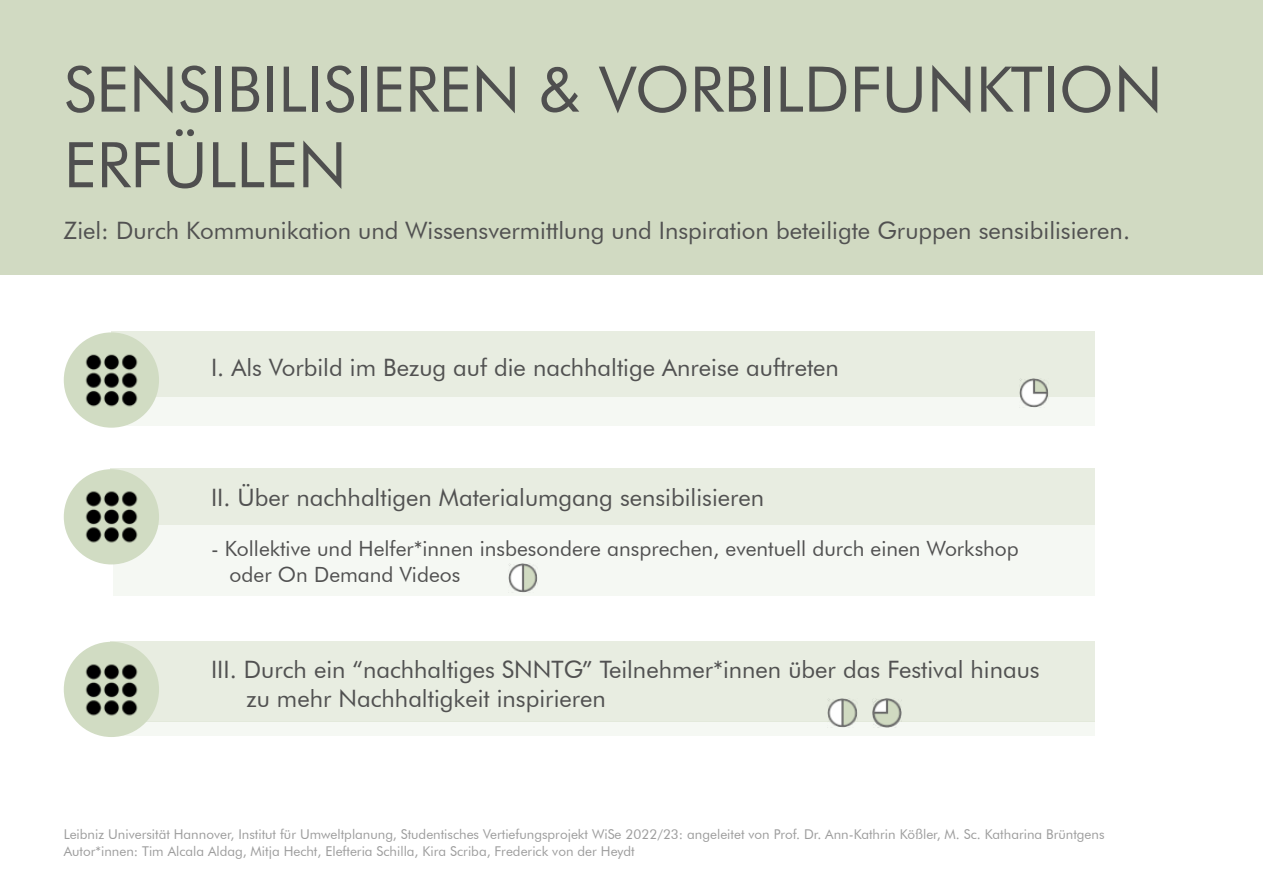
<style>
.page{position:relative;width:1263px;height:893px;background:#fff}
.page>*{position:absolute;margin:0;border:0;box-sizing:border-box;transform-origin:0 0}
.t1{font:63px/75.6px "Futura BT";color:#4f4f4f}
.t2{font:24px/28.8px "Futura BT";color:#515151}
.t3{font:21px/25.2px "Futura BT";color:#515151}
.t4{font:13.5px/16.2px "Futura BT";color:#9d9d9d}
</style>
<div class="page">
<div style="left:0;top:0;width:1263px;height:274px;background:#d1dac2"></div>
<div style="left:111px;top:332px;width:983px;height:65px;background:#e8ede1"></div>
<div style="left:110px;top:469px;width:984px;height:56px;background:#e8ede1"></div>
<div style="left:110px;top:641px;width:984px;height:81px;background:#e8ede1"></div>
<div style="left:115px;top:397px;width:979px;height:28px;background:#f5f8f3"></div>
<div style="left:113px;top:525px;width:981px;height:71px;background:#f5f8f3"></div>
<div style="left:113px;top:722px;width:981px;height:14px;background:#f5f8f3"></div>
<img style="left:508px;top:563px;width:29px;height:30px">
<img style="left:872px;top:698px;width:29px;height:30px">
<img style="left:1019px;top:378px;width:30px;height:29px">
<div style="left:64px;top:332px;width:95px;height:96px;background:#d1dcc3;border-radius:50%"></div>
<img style="left:67px;top:335px;width:90px;height:90px">
<div style="left:64px;top:469px;width:95px;height:95px;background:#d1dcc3;border-radius:50%"></div>
<img style="left:67px;top:472px;width:90px;height:90px">
<div style="left:64px;top:642px;width:95px;height:95px;background:#d1dcc3;border-radius:50%"></div>
<img style="left:67px;top:644px;width:90px;height:90px">
<img style="left:828px;top:699px;width:29px;height:29px">
<h1 class="t1" style="left:64px;top:51px;width:1100px">SENSIBILISIEREN &amp; VORBILDFUNKTION<br>ERFÜLLEN</h1>
<p class="t2" style="left:64px;top:216px;width:1068px">Ziel: Durch Kommunikation und Wissensvermittlung und Inspiration beteiligte Gruppen sensibilisieren.</p>
<p class="t2" style="left:211px;top:353px;width:629px">I. Als Vorbild im Bezug auf die nachhaltige Anreise auftreten</p>
<p class="t2" style="left:211px;top:483px;width:555px">II. Über nachhaltigen Materialumgang sensibilisieren</p>
<p class="t3" style="left:230px;top:536px;width:791px;text-indent:-19px">- Kollektive und Helfer*innen insbesondere ansprechen, eventuell durch einen Workshop oder On Demand Videos</p>
<p class="t2" style="left:246px;top:655px;width:795px;text-indent:-35px">III. Durch ein “nachhaltiges SNNTG” Teilnehmer*innen über das Festival hinaus zu mehr Nachhaltigkeit inspirieren</p>
<p class="t4" style="left:64px;top:826px;width:1042px">Leibniz Universität Hannover, Institut für Umweltplanung, Studentisches Vertiefungsprojekt WiSe 2022/23: angeleitet von Prof. Dr. Ann-Kathrin Kößler, M. Sc. Katharina Brüntgens<br>Autor*innen: Tim Alcala Aldag, Mitja Hecht, Elefteria Schilla, Kira Scriba, Frederick von der Heydt</p>
</div>
